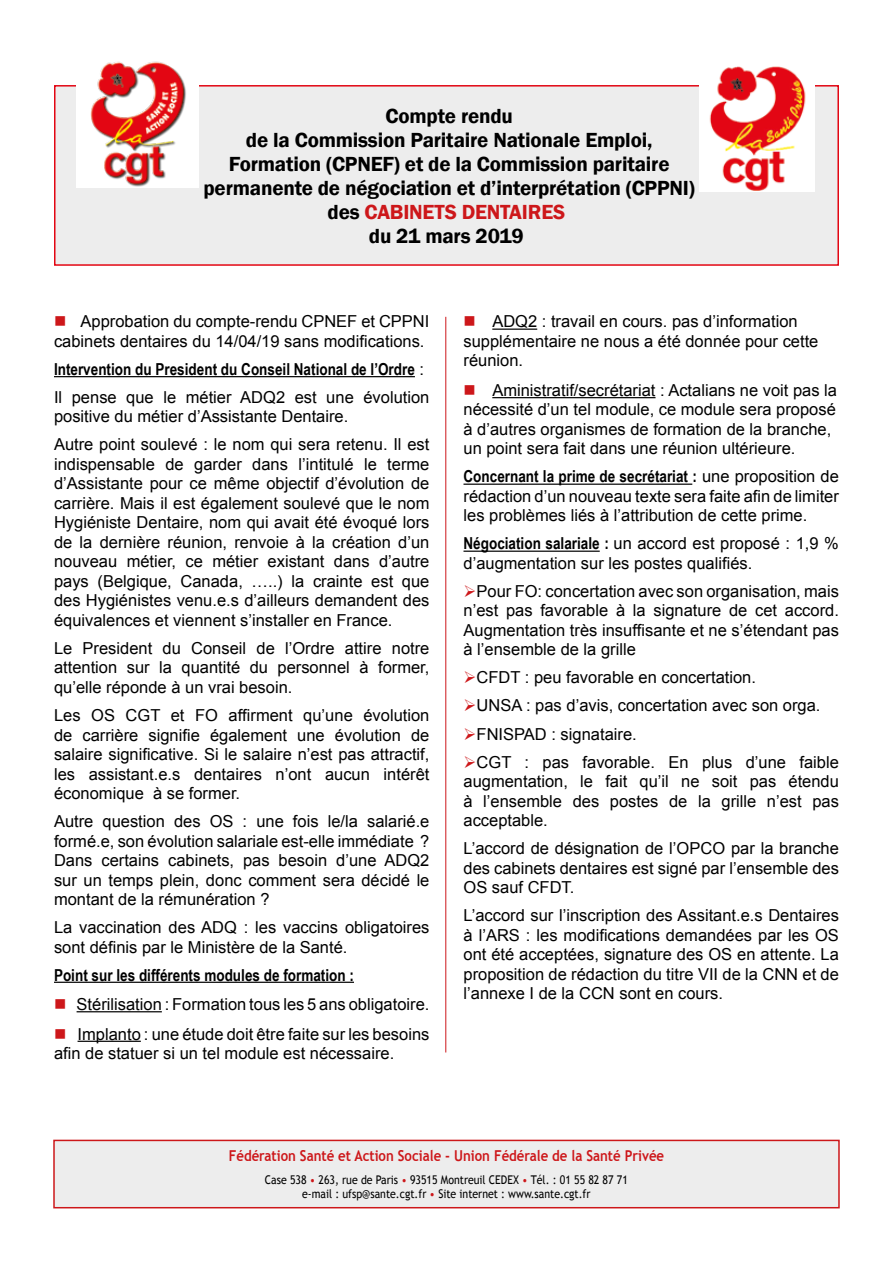
<style>
.page{position:relative;width:893px;height:1263px;background:#fff}
.page>*{position:absolute;margin:0;border:0;box-sizing:border-box;transform-origin:0 0}
.t1{font:600 21px/24px "Franklin Gothic";letter-spacing:-.01em;color:#000;text-align:center}
.t2{font:16.5px/19.5px "Arial";color:#000}
.t3{font:700 16.5px "Arial Narrow";color:#000}
.t4{font:700 15px "Trebuchet MS";color:#cd171a;scale:.88 1}
.t5{font:12px/14.4px "Trebuchet MS";color:#000;text-align:center;scale:.88 1}
.s1{color:#cd171a}
.s2{font-family:"Arial";font-weight:400}
.s3{font-family:"Arial Narrow";font-weight:700}
</style>
<div class="page">
<hr style="left:54px;top:376px;width:361px;height:1px;background:#000">
<hr style="left:54px;top:982px;width:300px;height:1px;background:#000">
<hr style="left:77px;top:1011px;width:85px;height:1px;background:#000">
<hr style="left:78px;top:1041px;width:63px;height:1px;background:#000">
<hr style="left:492px;top:329px;width:45px;height:1px;background:#000">
<hr style="left:492px;top:397px;width:163px;height:1px;background:#000">
<hr style="left:463px;top:484px;width:229px;height:1px;background:#000">
<hr style="left:463px;top:551px;width:137px;height:1px;background:#000">
<div style="left:55px;top:86px;width:783px;height:179px;background:#ededed"></div>
<div style="left:54px;top:85px;width:785px;height:181px;border:2px solid #e30613"></div>
<img style="left:699px;top:66px;width:115px;height:126px">
<img style="left:77px;top:61px;width:122px;height:127px">
<div style="left:54px;top:1140px;width:785px;height:68px;background:#ededed"></div>
<div style="left:53px;top:1140px;width:787px;height:68px;border:2px solid #cd171a"></div>
<hr style="left:445px;top:317px;width:1px;height:735px;background:#cd171a">
<p class="t1" style="left:204px;top:104px;width:493px">Compte rendu<br>de la Commission Paritaire Nationale Emploi, Formation (CPNEF) et de la Commission paritaire permanente de négociation et d’interprétation (CPPNI) des <span class="s1">CABINETS DENTAIRES<br></span>du 21 mars 2019</p>
<p class="t2" style="left:54px;top:312px;width:377px"><span class="s1">■</span> Approbation du compte-rendu CPNEF et CPPNI cabinets dentaires du 14/04/19 sans modifications.</p>
<p class="t3" style="left:54px;top:357px;width:372px">Intervention du President du Conseil National de l’Ordre <span class="s2">:</span></p>
<p class="t2" style="left:54px;top:387px;width:377px">Il pense que le métier ADQ2 est une évolution positive du métier d’Assistante Dentaire.</p>
<p class="t2" style="left:54px;top:435px;width:377px;text-align:justify">Autre point soulevé : le nom qui sera retenu. Il est indispensable de garder dans l’intitulé le terme d’Assistante pour ce même objectif d’évolution de carrière. Mais il est également soulevé que le nom Hygiéniste Dentaire, nom qui avait été évoqué lors de la dernière réunion, renvoie à la création d’un nouveau métier, ce métier existant dans d’autre pays (Belgique, Canada, …..) la crainte est que des Hygiénistes venu.e.s d’ailleurs demandent des équivalences et viennent s’installer en France.</p>
<p class="t2" style="left:54px;top:638px;width:377px;text-align:justify">Le President du Conseil de l’Ordre attire notre attention sur la quantité du personnel à former, qu’elle réponde à un vrai besoin.</p>
<p class="t2" style="left:54px;top:705px;width:377px;text-align:justify">Les OS CGT et FO affirment qu’une évolution de carrière signifie également une évolution de salaire significative. Si le salaire n’est pas attractif, les assistant.e.s dentaires n’ont aucun intérêt économique à se former.</p>
<p class="t2" style="left:54px;top:811px;width:377px;text-align:justify">Autre question des OS : une fois le/la salarié.e formé.e, son évolution salariale est-elle immédiate ?<br>Dans certains cabinets, pas besoin d’une ADQ2 sur un temps plein, donc comment sera décidé le montant de la rémunération ?</p>
<p class="t2" style="left:54px;top:917px;width:377px">La vaccination des ADQ : les vaccins obligatoires sont définis par le Ministère de la Santé.</p>
<p class="t3" style="left:54px;top:962px;width:301px">Point sur les différents modules de formation :</p>
<p class="t2" style="left:54px;top:994px;width:377px"><span class="s1">■</span> Stérilisation : Formation tous les 5 ans obligatoire.</p>
<p class="t2" style="left:54px;top:1024px;width:377px"><span class="s1">■</span> Implanto : une étude doit être faite sur les besoins afin de statuer si un tel module est nécessaire.</p>
<p class="t2" style="left:463px;top:312px;width:356px"><span class="s1">■</span> ADQ2 : travail en cours. pas d’information supplémentaire ne nous a été donnée pour cette réunion.</p>
<p class="t2" style="left:463px;top:380px;width:375px"><span class="s1">■</span> Aministratif/secrétariat : Actalians ne voit pas la nécessité d’un tel module, ce module sera proposé à d’autres organismes de formation de la branche, un point sera fait dans une réunion ultérieure.</p>
<p class="t3" style="left:463px;top:464px;width:377px">Concernant la prime de secrétariat : <span class="s2">une proposition de</span></p>
<p class="t2" style="left:463px;top:486px;width:377px">rédaction d’un nouveau texte sera faite afin de limiter les problèmes liés à l’attribution de cette prime.</p>
<p class="t2" style="left:463px;top:534px;width:377px"><span class="s3">Négociation salariale :</span> un accord est proposé : 1,9 % d’augmentation sur les postes qualifiés.</p>
<p class="t2" style="left:463px;top:581px;width:377px;text-align:justify"><span class="s1">➢</span>Pour FO: concertation avec son organisation, mais n’est pas favorable à la signature de cet accord.<br>Augmentation très insuffisante et ne s’étendant pas à l’ensemble de la grille</p>
<p class="t2" style="left:463px;top:668px;width:294px"><span class="s1">➢</span>CFDT : peu favorable en concertation.</p>
<p class="t2" style="left:463px;top:696px;width:359px"><span class="s1">➢</span>UNSA : pas d’avis, concertation avec son orga.</p>
<p class="t2" style="left:463px;top:724px;width:175px"><span class="s1">➢</span>FNISPAD : signataire.</p>
<p class="t2" style="left:463px;top:752px;width:377px;text-align:justify"><span class="s1">➢</span>CGT : pas favorable. En plus d’une faible augmentation, le fait qu’il ne soit pas étendu à l’ensemble des postes de la grille n’est pas acceptable.</p>
<p class="t2" style="left:463px;top:838px;width:377px;text-align:justify">L’accord de désignation de l’OPCO par la branche des cabinets dentaires est signé par l’ensemble des OS sauf CFDT.</p>
<p class="t2" style="left:463px;top:905px;width:377px;text-align:justify">L’accord sur l’inscription des Assitant.e.s Dentaires à l’ARS : les modifications demandées par les OS ont été acceptées, signature des OS en attente. La proposition de rédaction du titre VII de la CNN et de l’annexe I de la CCN sont en cours.</p>
<p class="t4" style="left:229px;top:1146px;width:496px">Fédération Santé et Action Sociale - Union Fédérale de la Santé Privée</p>
<p class="t5" style="left:265px;top:1172px;width:414px">Case 538 <span class="s1">•</span> 263, rue de Paris <span class="s1">•</span> 93515 Montreuil CEDEX <span class="s1">•</span> Tél. : 01 55 82 87 71 e-mail : ufsp@sante.cgt.fr <span class="s1">•</span> Site internet : www.sante.cgt.fr</p>
</div>
